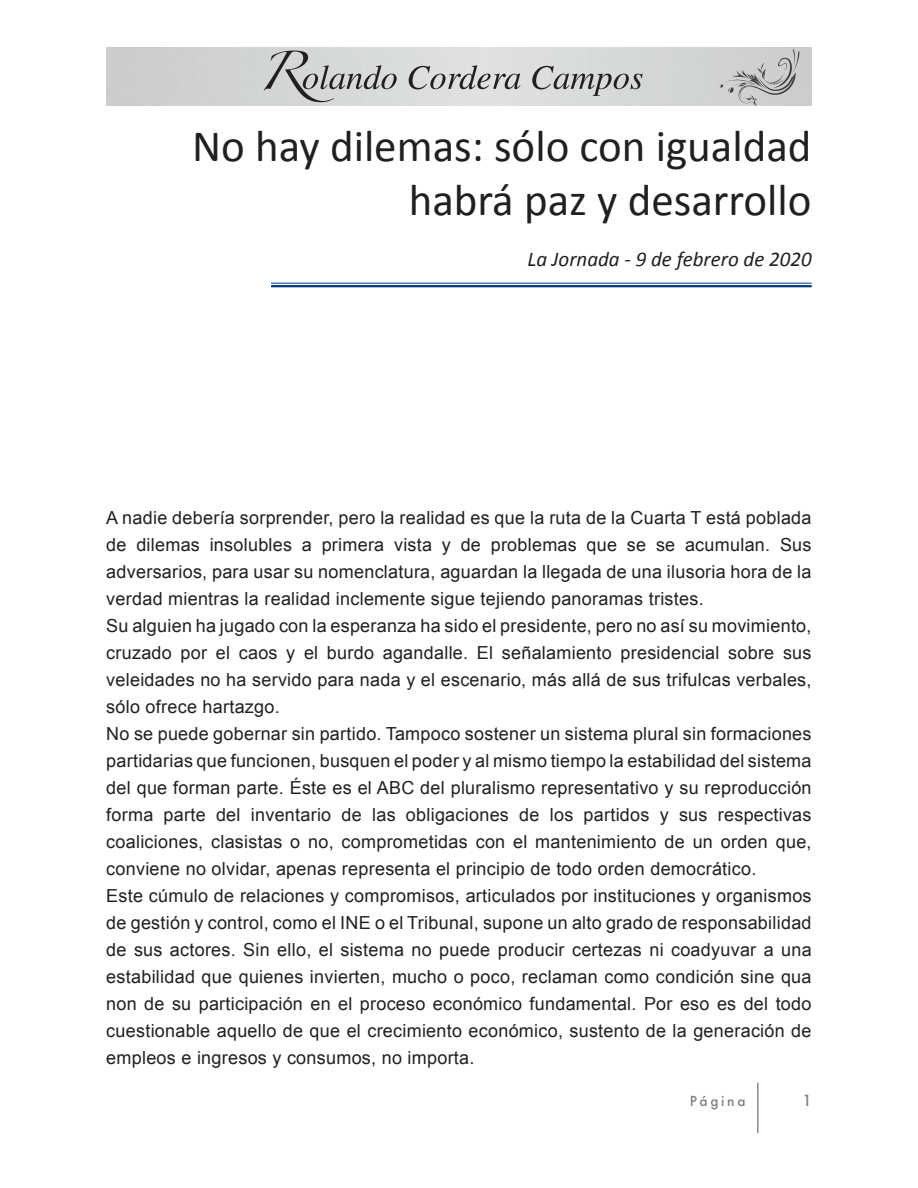
<style>
.page{position:relative;width:918px;height:1188px;background:#fff}
.page>*{position:absolute;margin:0;border:0;box-sizing:border-box;transform-origin:0 0}
.t1{font:45px/54px "Calibri";color:#231f20;text-align:right}
.t2{font:italic 21px "Calibri";color:#231f20}
.t3{font:18px/27px "Arial";letter-spacing:.015em;color:#231f20;text-align:justify}
.t4{font:500 15px "Futura";color:#7e8182}
.t5{font:500 13.5px "Futura";letter-spacing:.2em;color:#7e8182}
</style>
<div class="page">
<svg style="left:264px;top:51px;width:133px;height:51px;background:#bbbcbc"></svg>
<svg style="left:409px;top:65px;width:112px;height:24px;background:#b4b3b3"></svg>
<svg style="left:532px;top:66px;width:111px;height:30px;background:#b7b7b7"></svg>
<svg style="left:719px;top:49px;width:80px;height:57px;background:#bfc0c1"></svg>
<hr style="left:757px;top:1083px;width:2px;height:50px;background:#848ba0">
<hr style="left:271px;top:283px;width:541px;height:1px;background:#013a7a">
<hr style="left:271px;top:285px;width:541px;height:2px;background:#013a7a">
<p class="t1" style="left:192px;top:120px;width:621px">No hay dilemas: sólo con igualdad habrá paz y desarrollo</p>
<p class="t2" style="left:528px;top:244px;width:286px">La Jornada - 9 de febrero de 2020</p>
<p class="t3" style="left:106px;top:505px;width:707px">A nadie debería sorprender, pero la realidad es que la ruta de la Cuarta T está poblada de dilemas insolubles a primera vista y de problemas que se se acumulan. Sus adversarios, para usar su nomenclatura, aguardan la llegada de una ilusoria hora de la verdad mientras la realidad inclemente sigue tejiendo panoramas tristes.</p>
<p class="t3" style="left:106px;top:613px;width:707px">Su alguien ha jugado con la esperanza ha sido el presidente, pero no así su movimiento, cruzado por el caos y el burdo agandalle. El señalamiento presidencial sobre sus veleidades no ha servido para nada y el escenario, más allá de sus trifulcas verbales, sólo ofrece hartazgo.</p>
<p class="t3" style="left:106px;top:721px;width:707px">No se puede gobernar sin partido. Tampoco sostener un sistema plural sin formaciones partidarias que funcionen, busquen el poder y al mismo tiempo la estabilidad del sistema del que forman parte. Éste es el ABC del pluralismo representativo y su reproducción forma parte del inventario de las obligaciones de los partidos y sus respectivas coaliciones, clasistas o no, comprometidas con el mantenimiento de un orden que, conviene no olvidar, apenas representa el principio de todo orden democrático.</p>
<p class="t3" style="left:106px;top:883px;width:707px">Este cúmulo de relaciones y compromisos, articulados por instituciones y organismos de gestión y control, como el INE o el Tribunal, supone un alto grado de responsabilidad de sus actores. Sin ello, el sistema no puede producir certezas ni coadyuvar a una estabilidad que quienes invierten, mucho o poco, reclaman como condición sine qua non de su participación en el proceso económico fundamental. Por eso es del todo cuestionable aquello de que el crecimiento económico, sustento de la generación de empleos e ingresos y consumos, no importa.</p>
<p class="t5" style="left:690px;top:1092px;width:57px">Página</p>
<p class="t4" style="left:802px;top:1091px;width:11px">1</p>
</div>
